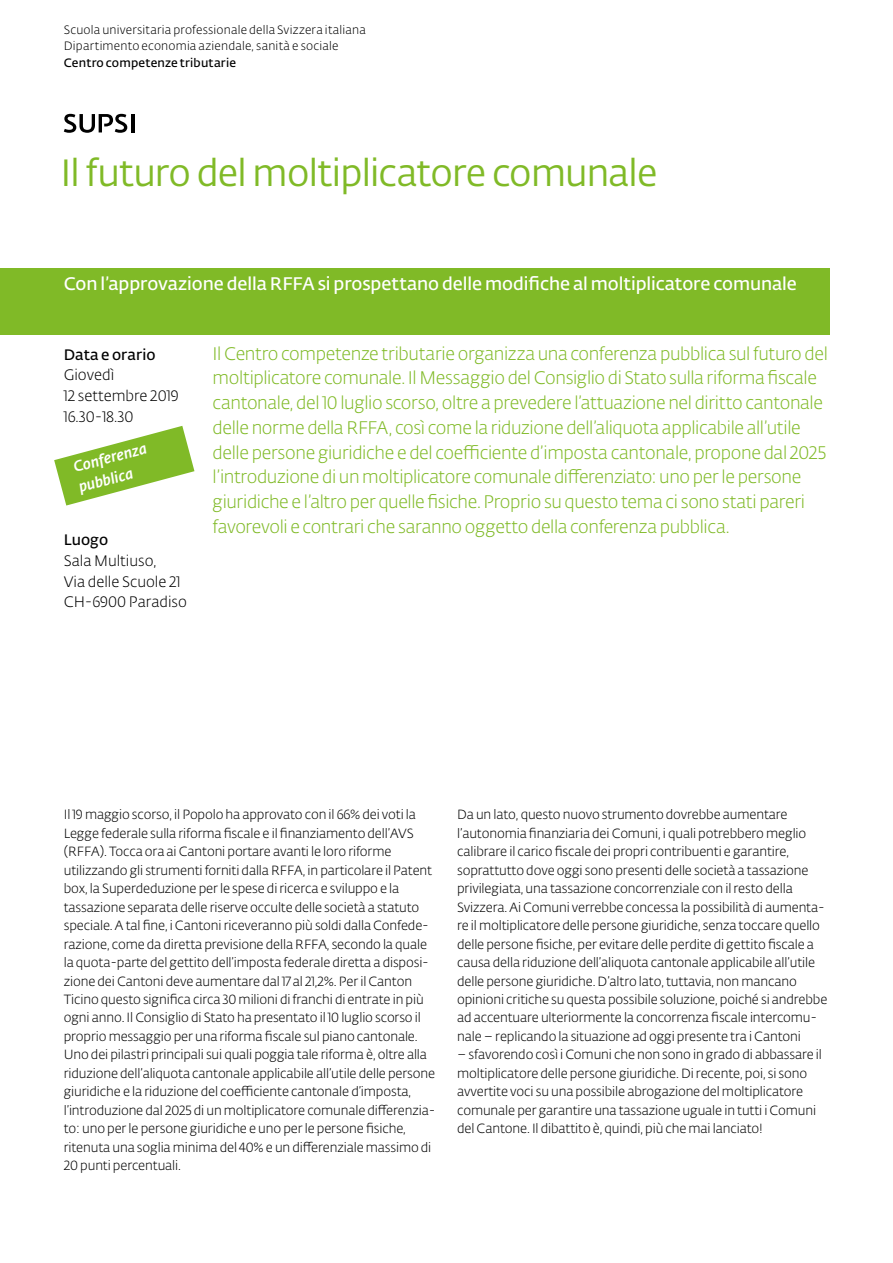
<style>
.page{position:relative;width:893px;height:1263px;background:#fff}
.page>*{position:absolute;margin:0;border:0;box-sizing:border-box;transform-origin:0 0}
.t1{font:37.5px "SUPSI Fedra Sans";letter-spacing:-.02em;color:#80ba27}
.t2{font:300 18px/24.8px "SUPSI Fedra Sans";letter-spacing:-.02em;color:#80ba27}
.t3{font:600 18px "SUPSI Fedra Sans";letter-spacing:-.005em;color:#fff}
.t4{font:300 15px/20.7px "SUPSI Fedra Sans";color:#000}
.t5{font:italic 500 15px/20.7px "SUPSI Fedra Sans";color:#fff}
.t6{font:600 15px "SUPSI Fedra Sans";letter-spacing:.005em;color:#000}
.t7{font:300 13.2px/18.5px "SUPSI Fedra Sans";letter-spacing:-.01em;color:#000}
.t8{font:300 12px/16.5px "SUPSI Fedra Sans";letter-spacing:.015em;color:#000}
.t9{font:600 12px "SUPSI Fedra Sans";letter-spacing:.015em;color:#000}
</style>
<div class="page">
<div style="left:0;top:269px;width:829px;height:66px;background:#80ba27"></div>
<hr style="left:131px;top:114px;width:3px;height:18px;background:#000">
<svg style="left:64px;top:114px;width:63px;height:19px"></svg>
<svg style="left:54px;top:426px;width:140px;height:79px"></svg>
<p class="t8" style="left:64px;top:21px;width:304px">Scuola universitaria professionale della Svizzera italiana<br>Dipartimento economia aziendale, sanità e sociale</p>
<p class="t9" style="left:64px;top:54px;width:174px">Centro competenze tributarie</p>
<h1 class="t1" style="left:61px;top:147px;width:598px">Il futuro del moltiplicatore comunale</h1>
<h2 class="t3" style="left:64px;top:271px;width:735px">Con l’approvazione della RFFA si prospettano delle modifiche al moltiplicatore comunale</h2>
<p class="t6" style="left:64px;top:343px;width:93px">Data e orario</p>
<p class="t4" style="left:64px;top:364px;width:116px">Giovedì<br>12 settembre 2019<br>16.30-18.30</p>
<p class="t5" style="left:71px;top:457px;width:77px;rotate:-15deg">Conferenza pubblica</p>
<p class="t6" style="left:64px;top:529px;width:46px">Luogo</p>
<p class="t4" style="left:64px;top:550px;width:125px">Sala Multiuso,<br>Via delle Scuole 21<br>CH-6900 Paradiso</p>
<p class="t2" style="left:213px;top:341px;width:617px">Il Centro competenze tributarie organizza una conferenza pubblica sul futuro del moltiplicatore comunale. Il Messaggio del Consiglio di Stato sulla riforma fiscale cantonale, del 10 luglio scorso, oltre a prevedere l’attuazione nel diritto cantonale delle norme della RFFA, così come la riduzione dell’aliquota applicabile all’utile delle persone giuridiche e del coefficiente d’imposta cantonale, propone dal 2025 l’introduzione di un moltiplicatore comunale differenziato: uno per le persone giuridiche e l’altro per quelle fisiche. Proprio su questo tema ci sono stati pareri favorevoli e contrari che saranno oggetto della conferenza pubblica.</p>
<p class="t7" style="left:64px;top:805px;width:373px">Il 19 maggio scorso, il Popolo ha approvato con il 66% dei voti la Legge federale sulla riforma fiscale e il finanziamento dell’AVS (RFFA). Tocca ora ai Cantoni portare avanti le loro riforme utilizzando gli strumenti forniti dalla RFFA, in particolare il Patent box, la Superdeduzione per le spese di ricerca e sviluppo e la tassazione separata delle riserve occulte delle società a statuto speciale. A tal fine, i Cantoni riceveranno più soldi dalla Confede&shy;razione, come da diretta previsione della RFFA, secondo la quale la quota-parte del gettito dell’imposta federale diretta a disposi&shy;zione dei Cantoni deve aumentare dal 17 al 21,2%. Per il Canton Ticino questo significa circa 30 milioni di franchi di entrate in più ogni anno. Il Consiglio di Stato ha presentato il 10 luglio scorso il proprio messaggio per una riforma fiscale sul piano cantonale.<br>Uno dei pilastri principali sui quali poggia tale riforma è, oltre alla riduzione dell’aliquota cantonale applicabile all’utile delle persone giuridiche e la riduzione del coefficiente cantonale d’imposta, l’introduzione dal 2025 di un moltiplicatore comunale differenzia&shy;to: uno per le persone giuridiche e uno per le persone fisiche, ritenuta una soglia minima del 40% e un differenziale massimo di 20 punti percentuali.</p>
<p class="t7" style="left:457px;top:805px;width:372px">Da un lato, questo nuovo strumento dovrebbe aumentare l’autonomia finanziaria dei Comuni, i quali potrebbero meglio calibrare il carico fiscale dei propri contribuenti e garantire, soprattutto dove oggi sono presenti delle società a tassazione privilegiata, una tassazione concorrenziale con il resto della Svizzera. Ai Comuni verrebbe concessa la possibilità di aumenta&shy;re il moltiplicatore delle persone giuridiche, senza toccare quello delle persone fisiche, per evitare delle perdite di gettito fiscale a causa della riduzione dell’aliquota cantonale applicabile all’utile delle persone giuridiche. D’altro lato, tuttavia, non mancano opinioni critiche su questa possibile soluzione, poiché si andrebbe ad accentuare ulteriormente la concorrenza fiscale intercomu&shy;nale – replicando la situazione ad oggi presente tra i Cantoni</p>
<p class="t7" style="left:457px;top:1045px;width:366px">– sfavorendo così i Comuni che non sono in grado di abbassare il moltiplicatore delle persone giuridiche. Di recente, poi, si sono avvertite voci su una possibile abrogazione del moltiplicatore comunale per garantire una tassazione uguale in tutti i Comuni del Cantone. Il dibattito è, quindi, più che mai lanciato!</p>
</div>
